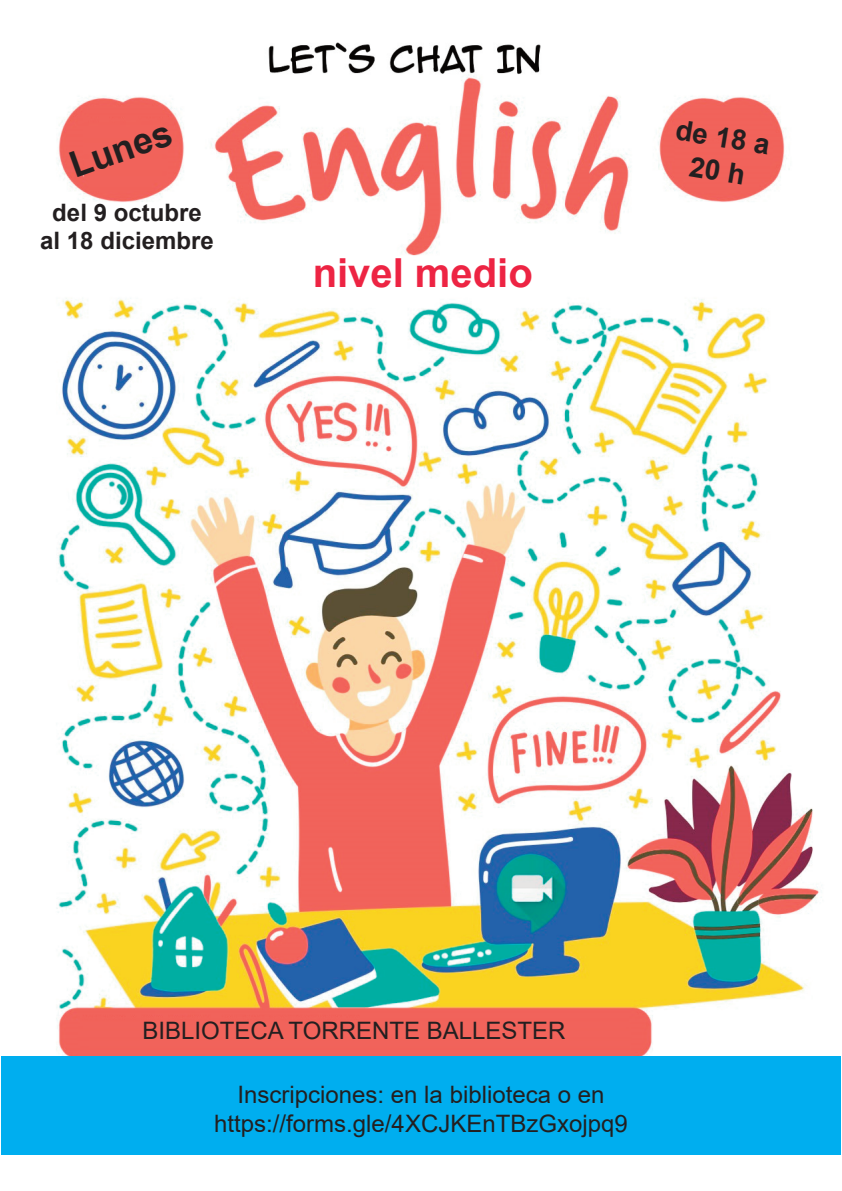
<style>
.page{position:relative;width:842px;height:1191px;background:#fff}
.page>*{position:absolute;margin:0;border:0;box-sizing:border-box;transform-origin:0 0}
.t1{font:700 40px "Arial";color:#ed2443}
.t2{font:700 36px "Arial";color:#231f20}
.t3{font:700 28px/33.6px "Arial";color:#231f20;text-align:center}
.t4{font:24px/28.8px "Arial";color:#231f20;text-align:center}
.t5{font:700 24px/28.8px "Arial";color:#231f20;text-align:center}
</style>
<div class="page">
<img style="left:56px;top:42px;width:766px;height:1014px">
<div style="left:1px;top:1056px;width:840px;height:99px;background:#00aeef"></div>
<h2 class="t2" style="left:64px;top:148px;width:108px;rotate:-20deg">Lunes</h2>
<p class="t3" style="left:678px;top:113px;width:96px;rotate:9deg">de 18 a<br>20 h</p>
<p class="t5" style="left:40px;top:198px;width:175px">del 9 octubre al 18 diciembre</p>
<h1 class="t1" style="left:313px;top:251px;width:222px">nivel medio</h1>
<p class="t4" style="left:142px;top:1016px;width:425px">BIBLIOTECA TORRENTE BALLESTER</p>
<p class="t4" style="left:214px;top:1080px;width:415px">Inscripciones: en la biblioteca o en https://forms.gle/4XCJKEnTBzGxojpq9</p>
</div>
